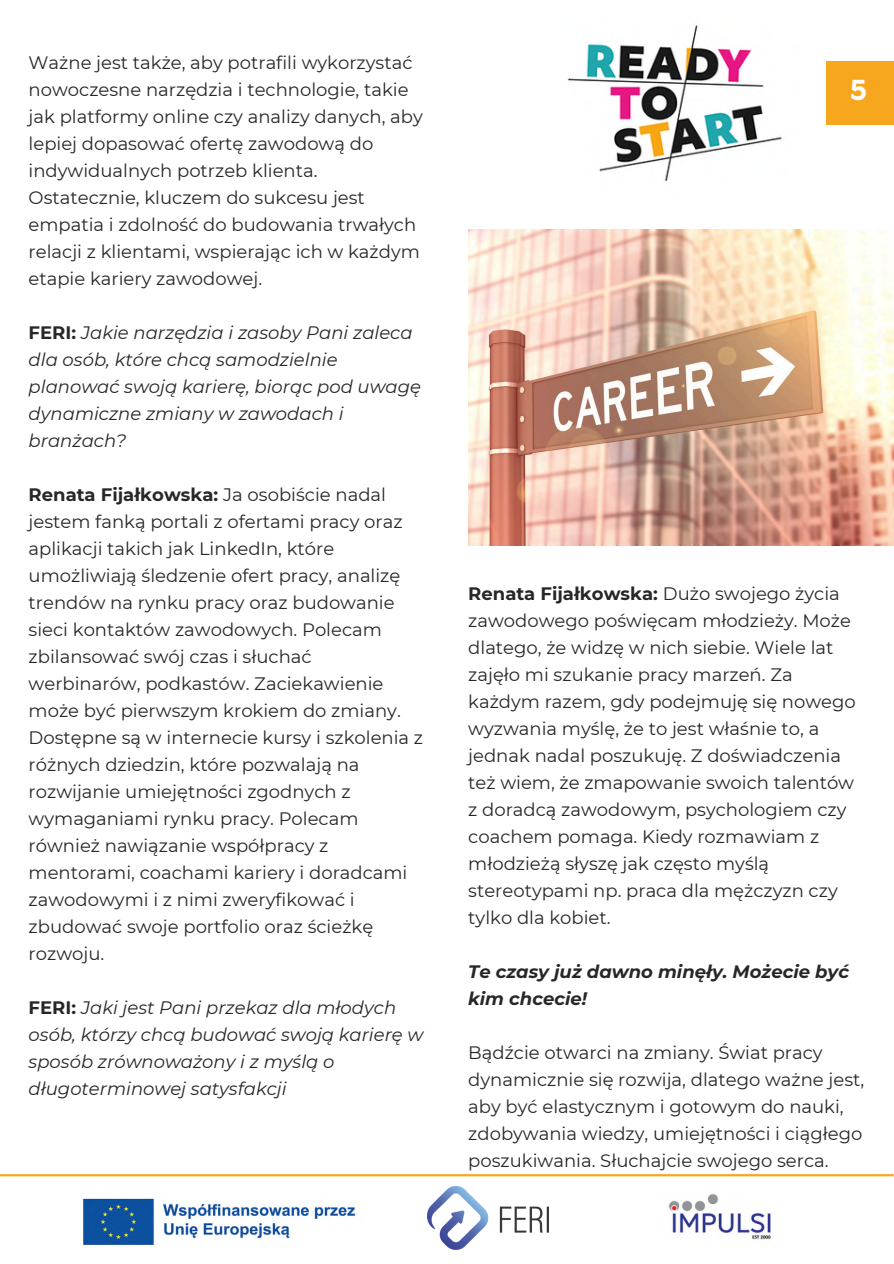
<style>
.page{position:relative;width:894px;height:1264px;background:#fff}
.page>*{position:absolute;margin:0;border:0;box-sizing:border-box;transform-origin:0 0}
.t1{font:700 27px "Now";color:#fff}
.t2{font:18px/27px "Montserrat";color:#272727}
.t3{font:italic 18px/27px "Montserrat";color:#272727}
.t4{font:italic 700 18px/27px "Montserrat";color:#272727}
.s1{font-weight:700;font-style:normal}
.s2{font-weight:700}
</style>
<div class="page">
<img style="left:468px;top:229px;width:425px;height:317px">
<img style="left:568px;top:25px;width:214px;height:157px">
<hr style="left:0;top:1174px;width:893px;height:2px;background:#f6a71d">
<div style="left:825px;top:61px;width:68px;height:64px;background:#f6a71d"></div>
<img style="left:427px;top:1186px;width:121px;height:63px">
<img style="left:668px;top:1194px;width:103px;height:46px">
<img style="left:83px;top:1198px;width:273px;height:47px">
<p class="t2" style="left:29px;top:49px;width:395px">Ważne jest także, aby potrafili wykorzystać nowoczesne narzędzia i technologie, takie jak platformy online czy analizy danych, aby lepiej dopasować ofertę zawodową do indywidualnych potrzeb klienta.<br>Ostatecznie, kluczem do sukcesu jest empatia i zdolność do budowania trwałych relacji z klientami, wspierając ich w każdym etapie kariery zawodowej.</p>
<p class="t3" style="left:29px;top:319px;width:394px"><span class="s1">FERI:</span> Jakie narzędzia i zasoby Pani zaleca dla osób, które chcą samodzielnie planować swoją karierę, biorąc pod uwagę dynamiczne zmiany w zawodach i branżach?</p>
<p class="t2" style="left:29px;top:481px;width:396px"><span class="s2">Renata Fijałkowska:</span> Ja osobiście nadal jestem fanką portali z ofertami pracy oraz aplikacji takich jak LinkedIn, które umożliwiają śledzenie ofert pracy, analizę trendów na rynku pracy oraz budowanie sieci kontaktów zawodowych. Polecam zbilansować swój czas i słuchać werbinarów, podkastów. Zaciekawienie może być pierwszym krokiem do zmiany.<br>Dostępne są w internecie kursy i szkolenia z różnych dziedzin, które pozwalają na rozwijanie umiejętności zgodnych z wymaganiami rynku pracy. Polecam również nawiązanie współpracy z mentorami, coachami kariery i doradcami zawodowymi i z nimi zweryfikować i zbudować swoje portfolio oraz ścieżkę rozwoju.</p>
<p class="t3" style="left:29px;top:994px;width:396px"><span class="s1">FERI:</span> Jaki jest Pani przekaz dla młodych osób, którzy chcą budować swoją karierę w sposób zrównoważony i z myślą o długoterminowej satysfakcji</p>
<p class="t1" style="left:849px;top:76px;width:19px">5</p>
<p class="t2" style="left:468px;top:580px;width:389px"><span class="s2">Renata Fijałkowska:</span> Dużo swojego życia zawodowego poświęcam młodzieży. Może dlatego, że widzę w nich siebie. Wiele lat zajęło mi szukanie pracy marzeń. Za każdym razem, gdy podejmuję się nowego wyzwania myślę, że to jest właśnie to, a jednak nadal poszukuję. Z doświadczenia też wiem, że zmapowanie swoich talentów z doradcą zawodowym, psychologiem czy coachem pomaga. Kiedy rozmawiam z młodzieżą słyszę jak często myślą stereotypami np. praca dla mężczyzn czy tylko dla kobiet.</p>
<p class="t4" style="left:468px;top:958px;width:382px">Te czasy już dawno minęły. Możecie być kim chcecie!</p>
<h1 class="t2" style="left:468px;top:1039px;width:397px">Bądźcie otwarci na zmiany. Świat pracy dynamicznie się rozwija, dlatego ważne jest, aby być elastycznym i gotowym do nauki, zdobywania wiedzy, umiejętności i ciągłego poszukiwania. Słuchajcie swojego serca.</h1>
</div>
